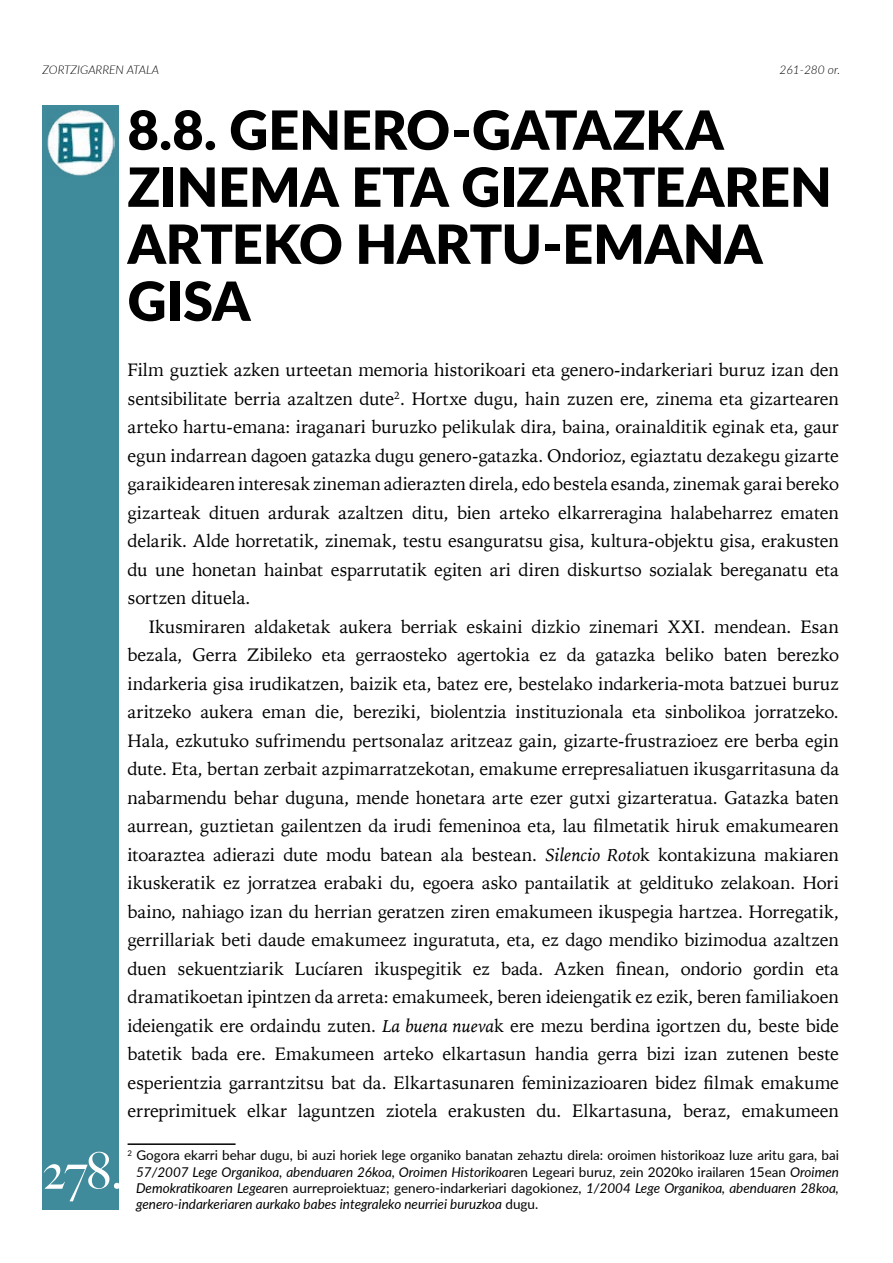
<style>
.page{position:relative;width:893px;height:1263px;background:#fff}
.page>*{position:absolute;margin:0;border:0;box-sizing:border-box;transform-origin:0 0}
.t1{font:900 54px/57px "Lato";letter-spacing:-.005em;color:#000}
.t2{font:500 51px "Big Caslon";color:#fff}
.t3{font:18px/28.5px "Iowan Old Style";letter-spacing:-.005em;color:#000;text-align:justify}
.t4{font:13.5px/16.2px "Lato";color:#000;text-align:justify}
.t5{font:italic 300 12px "Lato";color:#000}
.s1{font-style:italic}
</style>
<div class="page">
<div style="left:43px;top:105px;width:76px;height:1104px;background:#3f8b9b"></div>
<img style="left:47px;top:110px;width:68px;height:66px">
<hr style="left:128px;top:1143px;width:108px;height:2px;background:#000">
<p class="t5" style="left:43px;top:62px;width:118px">ZORTZIGARREN ATALA</p>
<p class="t5" style="left:779px;top:62px;width:62px">261-280 or.</p>
<h1 class="t1" style="left:128px;top:99px;width:706px">8.8. GENERO-GATAZKA<br>ZINEMA ETA GIZARTEAREN<br>ARTEKO HARTU-EMANA<br>GISA</h1>
<p class="t3" style="left:128px;top:355px;width:713px">Film guztiek azken urteetan memoria historikoari eta genero-indarkeriari buruz izan den sentsibilitate berria azaltzen dute<sup>2</sup>. Hortxe dugu, hain zuzen ere, zinema eta gizartearen arteko hartu-emana: iraganari buruzko pelikulak dira, baina, orainalditik eginak eta, gaur egun indarrean dagoen gatazka dugu genero-gatazka. Ondorioz, egiaztatu dezakegu gizarte garaikidearen interesak zineman adierazten direla, edo bestela esanda, zinemak garai bereko gizarteak dituen ardurak azaltzen ditu, bien arteko elkarreragina halabeharrez ematen delarik. Alde horretatik, zinemak, testu esanguratsu gisa, kultura-objektu gisa, erakusten du une honetan hainbat esparrutatik egiten ari diren diskurtso sozialak bereganatu eta sortzen dituela.</p>
<p class="t3" style="left:128px;top:611px;width:713px;text-indent:21px">Ikusmiraren aldaketak aukera berriak eskaini dizkio zinemari XXI. mendean. Esan bezala, Gerra Zibileko eta gerraosteko agertokia ez da gatazka beliko baten berezko indarkeria gisa irudikatzen, baizik eta, batez ere, bestelako indarkeria-mota batzuei buruz aritzeko aukera eman die, bereziki, biolentzia instituzionala eta sinbolikoa jorratzeko.<br>Hala, ezkutuko sufrimendu pertsonalaz aritzeaz gain, gizarte-frustrazioez ere berba egin dute. Eta, bertan zerbait azpimarratzekotan, emakume errepresaliatuen ikusgarritasuna da nabarmendu behar duguna, mende honetara arte ezer gutxi gizarteratua. Gatazka baten aurrean, guztietan gailentzen da irudi femeninoa eta, lau filmetatik hiruk emakumearen itoaraztea adierazi dute modu batean ala bestean. <span class="s1">Silencio Roto</span>k kontakizuna makiaren ikuskeratik ez jorratzea erabaki du, egoera asko pantailatik at geldituko zelakoan. Hori baino, nahiago izan du herrian geratzen ziren emakumeen ikuspegia hartzea. Horregatik, gerrillariak beti daude emakumeez inguratuta, eta, ez dago mendiko bizimodua azaltzen duen sekuentziarik Lucíaren ikuspegitik ez bada. Azken finean, ondorio gordin eta dramatikoetan ipintzen da arreta: emakumeek, beren ideiengatik ez ezik, beren familiakoen ideiengatik ere ordaindu zuten. <span class="s1">La buena nueva</span>k ere mezu berdina igortzen du, beste bide batetik bada ere. Emakumeen arteko elkartasun handia gerra bizi izan zutenen beste esperientzia garrantzitsu bat da. Elkartasunaren feminizazioaren bidez filmak emakume erreprimituek elkar laguntzen ziotela erakusten du. Elkartasuna, beraz, emakumeen</p>
<p class="t4" style="left:136px;top:1147px;width:704px;text-indent:-9px"><sup>2</sup> Gogora ekarri behar dugu, bi auzi horiek lege organiko banatan zehaztu direla: oroimen historikoaz luze aritu gara, bai <span class="s1">57/2007 Lege Organikoa, abenduaren 26koa, Oroimen Historikoa</span>ren Legeari buruz, zein 2020ko irailaren 15ean <span class="s1">Oroimen Demokratikoaren Legea</span>ren aurreproiektuaz; genero-indarkeriari dagokionez, <span class="s1">1/2004 Lege Organikoa, abenduaren 28koa, genero-indarkeriaren aurkako babes integraleko neurriei buruzkoa</span> dugu.</p>
<h2 class="t2" style="left:43px;top:1129px;width:82px">278.</h2>
</div>
